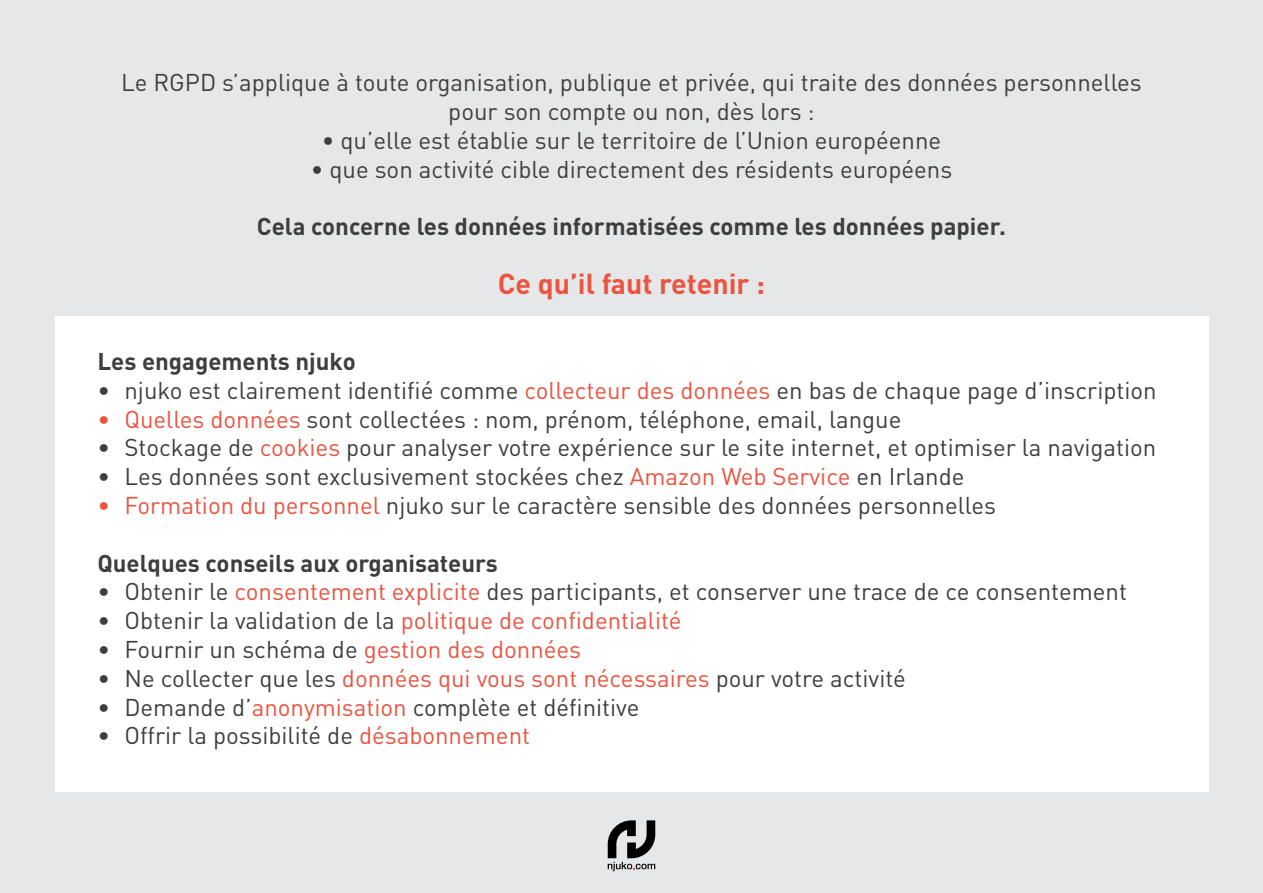
<style>
.page{position:relative;width:1263px;height:893px;background:#e6e7e9}
.page>*{position:absolute;margin:0;border:0;box-sizing:border-box;transform-origin:0 0}
.t1{font:700 28.5px "DIN Pro";color:#ea5440}
.t2{font:24px/28.8px "DIN Pro";color:#3e3e3f;text-align:center}
.t3{font:700 24px "DIN Pro";color:#3e3e3f}
.t4{font:24px "DIN Pro";color:#ea5440}
.s1{color:#ea5440}
.s2{color:#3e3e3f}
</style>
<div class="page">
<svg style="left:608px;top:820px;width:47px;height:51px"></svg>
<div style="left:55px;top:317px;width:1153px;height:475px;background:#fff"></div>
<p class="t2" style="left:121px;top:67px;width:1022px">Le RGPD s’applique à toute organisation, publique et privée, qui traite des données personnelles pour son compte ou non, dès lors :</p>
<p class="t2" style="left:322px;top:125px;width:621px">• qu’elle est établie sur le territoire de l’Union européenne</p>
<p class="t2" style="left:311px;top:154px;width:643px">• que son activité cible directement des résidents européens</p>
<p class="t3" style="left:257px;top:210px;width:750px">Cela concerne les données informatisées comme les données papier.</p>
<p class="t1" style="left:498px;top:265px;width:269px">Ce qu’il faut retenir :</p>
<p class="t3" style="left:97px;top:345px;width:260px">Les engagements njuko</p>
<p class="t2" style="left:97px;top:375px;width:1061px">• njuko est clairement identifié comme <span class="s1">collecteur des données</span> en bas de chaque page d’inscription</p>
<p class="t2" style="left:97px;top:404px;width:805px"><span class="s1">• Quelles données</span> sont collectées : nom, prénom, téléphone, email, langue</p>
<p class="t2" style="left:97px;top:432px;width:1060px">• Stockage de <span class="s1">cookies</span> pour analyser votre expérience sur le site internet, et optimiser la navigation</p>
<p class="t2" style="left:97px;top:461px;width:869px">• Les données sont exclusivement stockées chez <span class="s1">Amazon Web Service</span> en Irlande</p>
<p class="t2" style="left:97px;top:490px;width:900px"><span class="s1">• Formation du personnel</span> njuko sur le caractère sensible des données personnelles</p>
<p class="t3" style="left:97px;top:547px;width:402px">Quelques conseils aux organisateurs</p>
<p class="t2" style="left:97px;top:576px;width:1031px">• Obtenir le <span class="s1">consentement explicite</span> des participants, et conserver une trace de ce consentement</p>
<p class="t4" style="left:97px;top:604px;width:586px"><span class="s2">• Obtenir la validation de la</span> politique de confidentialité</p>
<p class="t2" style="left:97px;top:634px;width:485px">• Fournir un schéma de <span class="s1">gestion des données</span></p>
<p class="t2" style="left:97px;top:663px;width:810px">• Ne collecter que les <span class="s1">données qui vous sont nécessaires</span> pour votre activité</p>
<p class="t2" style="left:97px;top:692px;width:543px">• Demande d’<span class="s1">anonymisation</span> complète et définitive</p>
<p class="t2" style="left:97px;top:720px;width:434px">• Offrir la possibilité de <span class="s1">désabonnement</span></p>
</div>
